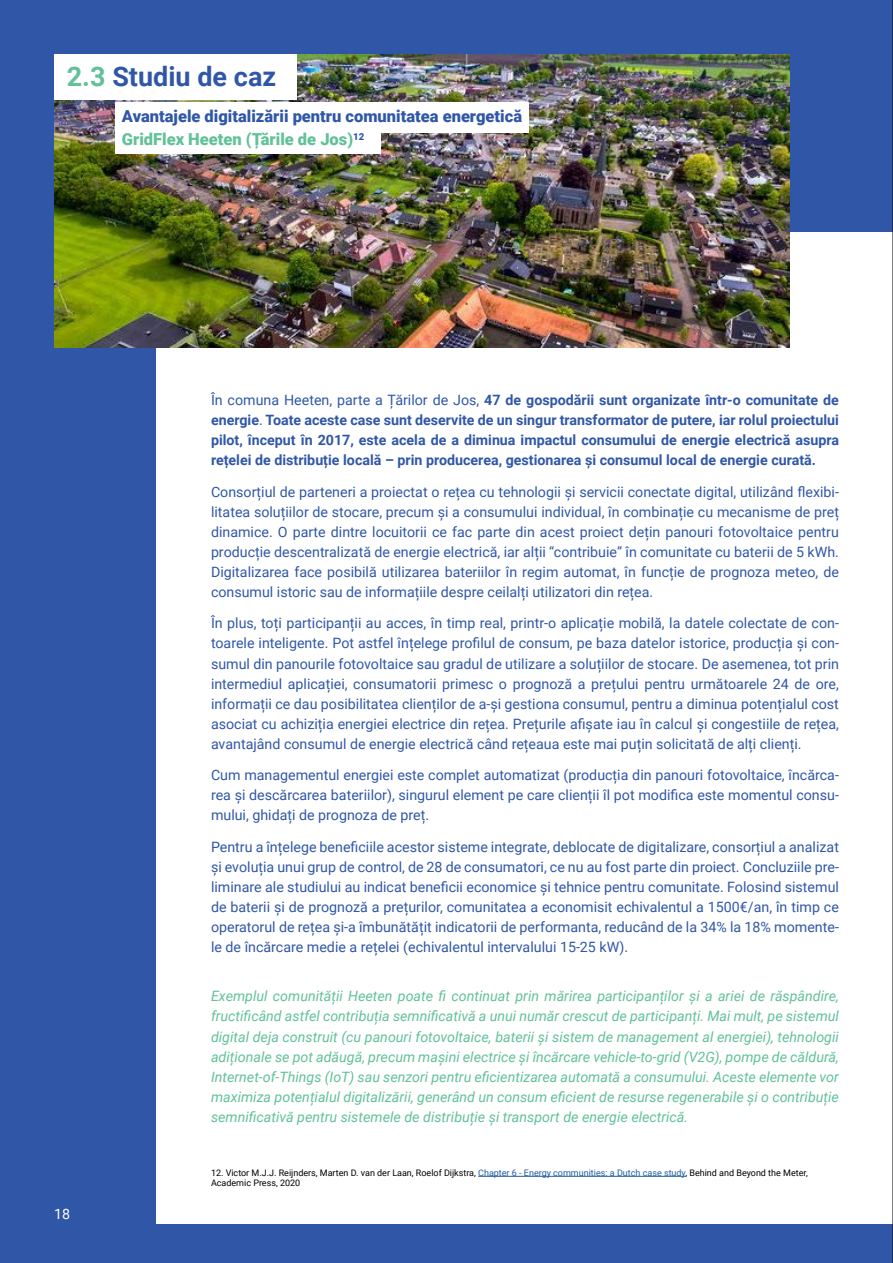
<style>
.page{position:relative;width:893px;height:1263px;background:#3057a7}
.page>*{position:absolute;margin:0;border:0;box-sizing:border-box;transform-origin:0 0}
.t1{font:700 27px "Roboto";color:#3057a7}
.t2{font:900 16.5px/23.1px "Roboto";color:#3057a7}
.t3{font:14.25px/20.1px "Roboto";color:#3057a7;text-align:justify}
.t4{font:italic 14.25px/20.1px "Roboto";color:#61c198;text-align:justify}
.t5{font:700 14.25px/20.1px "Roboto";color:#3057a7;text-align:justify}
.t6{font:14.25px "Roboto";color:#fff}
.t7{font:9px/10.8px "Roboto";color:#000}
.s1{color:#61c198}
.s2{font-weight:400}
.s3{color:#215e9e}
</style>
<div class="page">
<div style="left:157px;top:232px;width:736px;height:992px;background:#fff"></div>
<hr style="left:478px;top:1176px;width:207px;height:1px;background:#215e9e">
<img style="left:54px;top:54px;width:736px;height:294px">
<div style="left:54px;top:54px;width:242px;height:45px;background:#fff"></div>
<div style="left:115px;top:102px;width:414px;height:31px;background:#fff"></div>
<div style="left:115px;top:123px;width:266px;height:31px;background:#fff"></div>
<hr style="left:892px;top:0;width:1px;height:1263px;background:#000">
<h1 class="t1" style="left:67px;top:58px;width:211px"><span class="s1">2.3</span> Studiu de caz</h1>
<p class="t2" style="left:122px;top:104px;width:402px">Avantajele digitalizării pentru comunitatea energetică<br><span class="s1">GridFlex Heeten (Țările de Jos)</span><sup>12</sup></p>
<p class="t5" style="left:211px;top:389px;width:629px"><span class="s2">În comuna Heeten, parte a Țărilor de Jos,</span> 47 de gospodării sunt organizate într-o comunitate de energie<span class="s2">.</span> Toate aceste case sunt deservite de un singur transformator de putere, iar rolul proiectului pilot, început în 2017, este acela de a diminua impactul consumului de energie electrică asupra rețelei de distribuție locală – prin producerea, gestionarea și consumul local de energie curată.</p>
<p class="t3" style="left:211px;top:481px;width:629px">Consorțiul de parteneri a proiectat o rețea cu tehnologii și servicii conectate digital, utilizând flexibi&shy;litatea soluțiilor de stocare, precum și a consumului individual, în combinație cu mecanisme de preț dinamice. O parte dintre locuitorii ce fac parte din acest proiect dețin panouri fotovoltaice pentru producție descentralizată de energie electrică, iar alții “contribuie” în comunitate cu baterii de 5 kWh.<br>Digitalizarea face posibilă utilizarea bateriilor în regim automat, în funcție de prognoza meteo, de consumul istoric sau de informațiile despre ceilalți utilizatori din rețea.</p>
<p class="t3" style="left:211px;top:613px;width:629px">În plus, toți participanții au acces, în timp real, printr-o aplicație mobilă, la datele colectate de con&shy;toarele inteligente. Pot astfel înțelege profilul de consum, pe baza datelor istorice, producția și con&shy;sumul din panourile fotovoltaice sau gradul de utilizare a soluțiilor de stocare. De asemenea, tot prin intermediul aplicației, consumatorii primesc o prognoză a prețului pentru următoarele 24 de ore, informații ce dau posibilitatea clienților de a-și gestiona consumul, pentru a diminua potențialul cost asociat cu achiziția energiei electrice din rețea. Prețurile afișate iau în calcul și congestiile de rețea, avantajând consumul de energie electrică când rețeaua este mai puțin solicitată de alți clienți.</p>
<p class="t3" style="left:211px;top:764px;width:629px">Cum managementul energiei este complet automatizat (producția din panouri fotovoltaice, încărca&shy;rea și descărcarea bateriilor), singurul element pe care clienții îl pot modifica este momentul consu&shy;mului, ghidați de prognoza de preț.</p>
<p class="t3" style="left:211px;top:836px;width:629px">Pentru a înțelege beneficiile acestor sisteme integrate, deblocate de digitalizare, consorțiul a analizat și evoluția unui grup de control, de 28 de consumatori, ce nu au fost parte din proiect. Concluziile pre&shy;liminare ale studiului au indicat beneficii economice și tehnice pentru comunitate. Folosind sistemul de baterii și de prognoză a prețurilor, comunitatea a economisit echivalentul a 1500€/an, în timp ce operatorul de rețea și-a îmbunătățit indicatorii de performanta, reducând de la 34% la 18% momente&shy;le de încărcare medie a rețelei (echivalentul intervalului 15-25 kW).</p>
<p class="t4" style="left:211px;top:986px;width:629px">Exemplul comunității Heeten poate fi continuat prin mărirea participanților și a ariei de răspândire, fructificând astfel contribuția semnificativă a unui număr crescut de participanți. Mai mult, pe sistemul digital deja construit (cu panouri fotovoltaice, baterii și sistem de management al energiei), tehnologii adiționale se pot adăugă, precum mașini electrice și încărcare vehicle-to-grid (V2G), pompe de căldură, Internet-of-Things (IoT) sau senzori pentru eficientizarea automată a consumului. Aceste elemente vor maximiza potențialul digitalizării, generând un consum eficient de resurse regenerabile și o contribuție semnificativă pentru sistemele de distribuție și transport de energie electrică.</p>
<p class="t6" style="left:54px;top:1204px;width:18px">18</p>
<p class="t7" style="left:211px;top:1167px;width:598px">12. Victor M.J.J. Reijnders, Marten D. van der Laan, Roelof Dijkstra, <span class="s3">Chapter 6 - Energy communities: a Dutch case study</span>, Behind and Beyond the Meter,<br>Academic Press, 2020</p>
</div>
